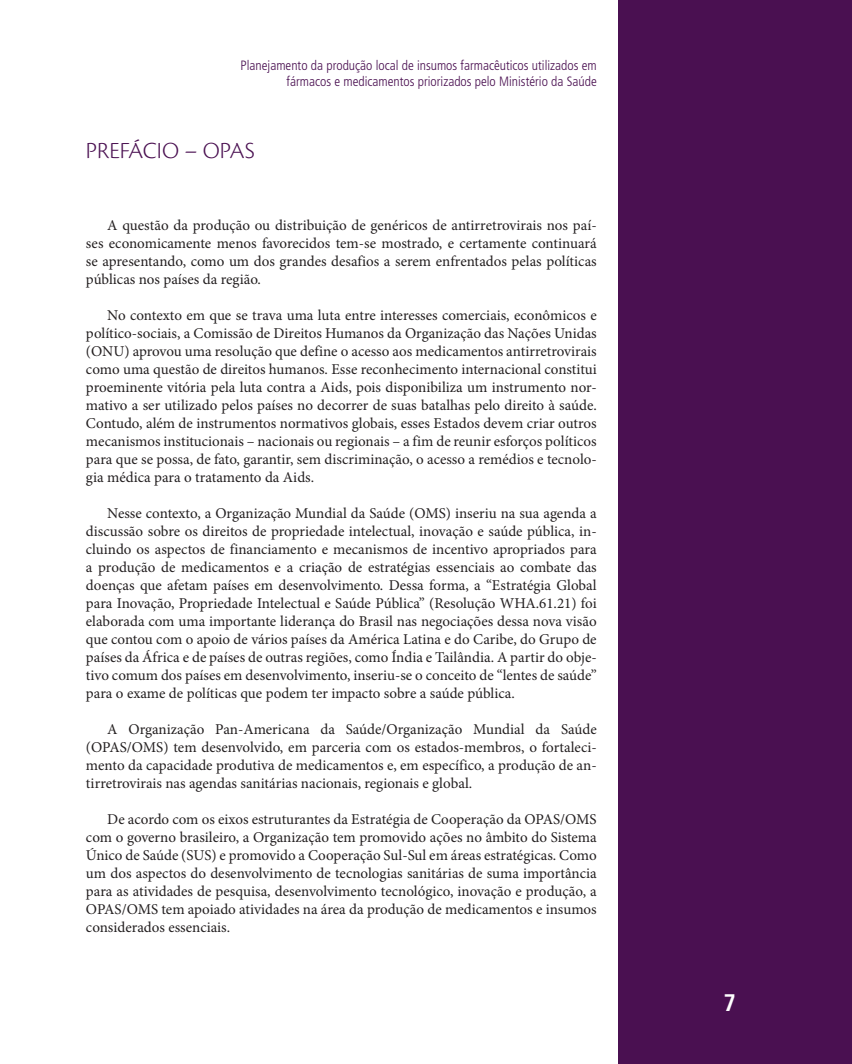
<style>
.page{position:relative;width:852px;height:1064px;background:#fff}
.page>*{position:absolute;margin:0;border:0;box-sizing:border-box;transform-origin:0 0}
.t1{font:300 24px "Cronos Pro";color:#4a1051}
.t2{font:700 condensed 24px "Frutiger LT Std";color:#fff}
.t3{font:15px/18px "Minion Pro";color:#231f20;text-align:justify}
.t4{font:300 condensed 13.5px/16.2px "Frutiger LT Std";color:#4a1051;text-align:right}
</style>
<div class="page">
<div style="left:618px;top:0;width:233px;height:1064px;background:#4a1051"></div>
<p class="t4" style="left:240px;top:57px;width:357px">Planejamento da produção local de insumos farmacêuticos utilizados em fármacos e medicamentos priorizados pelo Ministério da Saúde</p>
<h1 class="t1" style="left:86px;top:137px;width:170px">PREFÁCIO – OPAS</h1>
<p class="t3" style="left:86px;top:216px;width:512px;text-indent:21px">A questão da produção ou distribuição de genéricos de antirretrovirais nos paí&shy;ses economicamente menos favorecidos tem-se mostrado, e certamente continuará se apresentando, como um dos grandes desafios a serem enfrentados pelas políticas públicas nos países da região.</p>
<p class="t3" style="left:86px;top:306px;width:512px;text-indent:21px">No contexto em que se trava uma luta entre interesses comerciais, econômicos e político-sociais, a Comissão de Direitos Humanos da Organização das Nações Unidas (ONU) aprovou uma resolução que define o acesso aos medicamentos antirretrovirais como uma questão de direitos humanos. Esse reconhecimento internacional constitui proeminente vitória pela luta contra a Aids, pois disponibiliza um instrumento nor&shy;mativo a ser utilizado pelos países no decorrer de suas batalhas pelo direito à saúde.<br>Contudo, além de instrumentos normativos globais, esses Estados devem criar outros mecanismos institucionais – nacionais ou regionais – a fim de reunir esforços políticos para que se possa, de fato, garantir, sem discriminação, o acesso a remédios e tecnolo&shy;gia médica para o tratamento da Aids.</p>
<p class="t3" style="left:86px;top:504px;width:512px;text-indent:21px">Nesse contexto, a Organização Mundial da Saúde (OMS) inseriu na sua agenda a discussão sobre os direitos de propriedade intelectual, inovação e saúde pública, in&shy;cluindo os aspectos de financiamento e mecanismos de incentivo apropriados para a produção de medicamentos e a criação de estratégias essenciais ao combate das doenças que afetam países em desenvolvimento. Dessa forma, a “Estratégia Global para Inovação, Propriedade Intelectual e Saúde Pública” (Resolução WHA.61.21) foi elaborada com uma importante liderança do Brasil nas negociações dessa nova visão que contou com o apoio de vários países da América Latina e do Caribe, do Grupo de países da África e de países de outras regiões, como Índia e Tailândia. A partir do obje&shy;tivo comum dos países em desenvolvimento, inseriu-se o conceito de “lentes de saúde” para o exame de políticas que podem ter impacto sobre a saúde pública.</p>
<p class="t3" style="left:86px;top:720px;width:512px;text-indent:21px">A Organização Pan-Americana da Saúde/Organização Mundial da Saúde (OPAS/OMS) tem desenvolvido, em parceria com os estados-membros, o fortaleci&shy;mento da capacidade produtiva de medicamentos e, em específico, a produção de an&shy;tirretrovirais nas agendas sanitárias nacionais, regionais e global.</p>
<p class="t3" style="left:86px;top:810px;width:512px;text-indent:21px">De acordo com os eixos estruturantes da Estratégia de Cooperação da OPAS/OMS com o governo brasileiro, a Organização tem promovido ações no âmbito do Sistema Único de Saúde (SUS) e promovido a Cooperação Sul-Sul em áreas estratégicas. Como um dos aspectos do desenvolvimento de tecnologias sanitárias de suma importância para as atividades de pesquisa, desenvolvimento tecnológico, inovação e produção, a OPAS/OMS tem apoiado atividades na área da produção de medicamentos e insumos considerados essenciais.</p>
<h1 class="t2" style="left:723px;top:988px;width:14px">7</h1>
</div>
